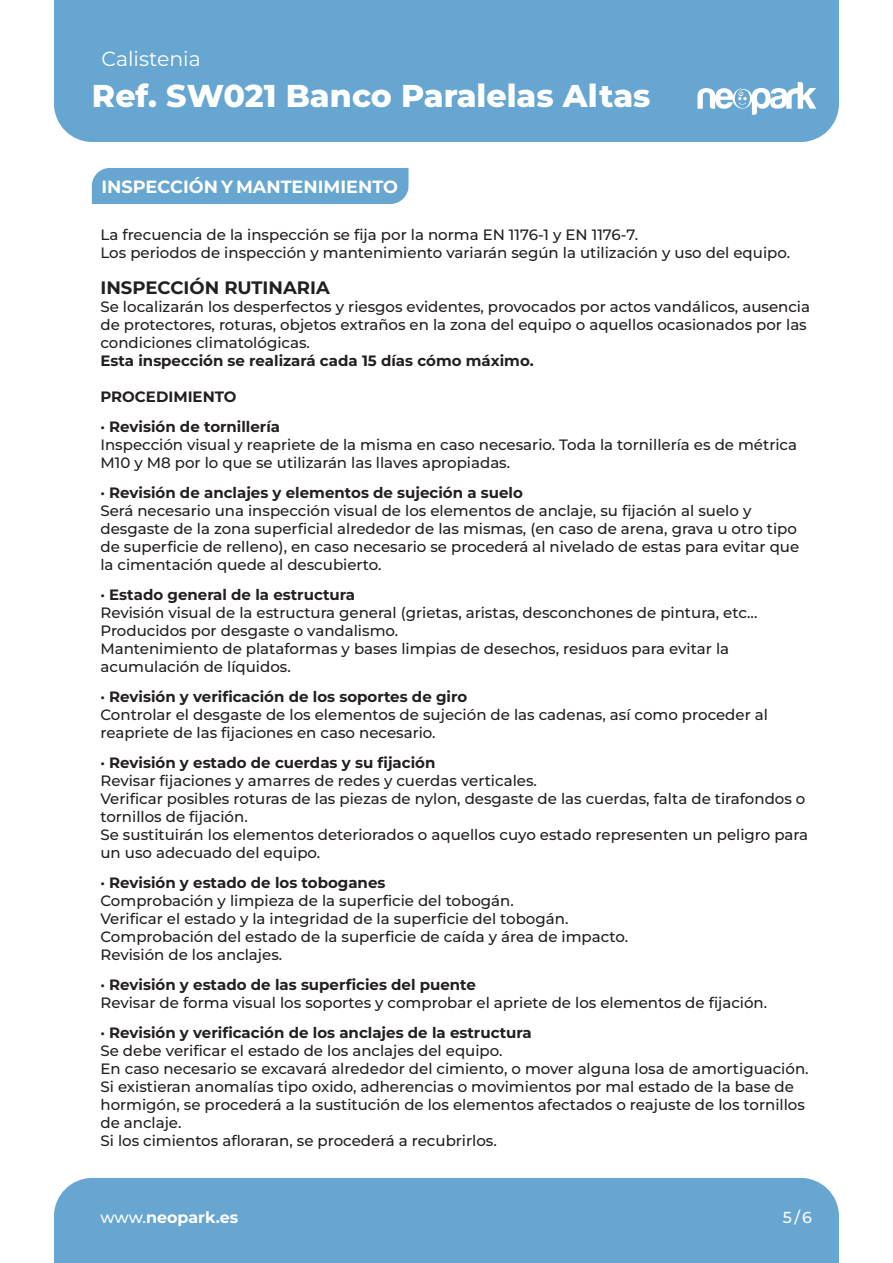
<style>
.page{position:relative;width:893px;height:1263px;background:#fff}
.page>*{position:absolute;margin:0;border:0;box-sizing:border-box;transform-origin:0 0}
.t1{font:800 31.65px "Montserrat";color:#fff}
.t2{font:20.4px "Montserrat";color:#fff}
.t3{font:700 18px "Montserrat";color:#231f20}
.t4{font:700 17.7px "Montserrat";color:#fff}
.t5{font:700 15.9px "Montserrat";color:#fff}
.t6{font:500 15.9px "Montserrat";color:#fff}
.t7{font:500 15px/18px "Montserrat";color:#231f20}
.t8{font:700 15px "Montserrat";color:#231f20}
.s1{font-weight:500}
</style>
<div class="page">
<div style="left:54px;top:1178px;width:785px;height:85px;background:#66a6d1"></div>
<div style="left:54px;top:0;width:785px;height:142px;background:#66a6d1"></div>
<svg style="left:697px;top:82px;width:119px;height:33px"></svg>
<div style="left:92px;top:168px;width:316px;height:36px;background:#66a6d1"></div>
<p class="t2" style="left:102px;top:46px;width:101px">Calistenia</p>
<p class="t1" style="left:92px;top:75px;width:560px">Ref. SW021 Banco Paralelas Altas</p>
<p class="t4" style="left:102px;top:175px;width:298px">INSPECCIÓN Y MANTENIMIENTO</p>
<p class="t7" style="left:100px;top:225px;width:539px">La frecuencia de la inspección se fija por la norma EN 1176-1 y EN 1176-7.</p>
<p class="t7" style="left:100px;top:243px;width:691px">Los periodos de inspección y mantenimiento variarán según la utilización y uso del equipo.</p>
<p class="t3" style="left:100px;top:275px;width:231px">INSPECCIÓN RUTINARIA</p>
<p class="t7" style="left:100px;top:297px;width:711px">Se localizarán los desperfectos y riesgos evidentes, provocados por actos vandálicos, ausencia de protectores, roturas, objetos extraños en la zona del equipo o aquellos ocasionados por las condiciones climatológicas.</p>
<p class="t8" style="left:100px;top:351px;width:435px">Esta inspección se realizará cada 15 días cómo máximo.</p>
<p class="t8" style="left:100px;top:387px;width:138px">PROCEDIMIENTO</p>
<p class="t8" style="left:100px;top:417px;width:181px">· Revisión de tornillería</p>
<p class="t7" style="left:100px;top:435px;width:698px">Inspección visual y reapriete de la misma en caso necesario. Toda la tornillería es de métrica<br>M10 y M8 por lo que se utilizarán las llaves apropiadas.</p>
<p class="t8" style="left:100px;top:483px;width:424px">· Revisión de anclajes y elementos de sujeción a suelo</p>
<p class="t7" style="left:100px;top:501px;width:700px">Será necesario una inspección visual de los elementos de anclaje, su fijación al suelo y desgaste de la zona superficial alrededor de las mismas, (en caso de arena, grava u otro tipo de superficie de relleno), en caso necesario se procederá al nivelado de estas para evitar que la cimentación quede al descubierto.</p>
<p class="t8" style="left:100px;top:585px;width:256px">· Estado general de la estructura</p>
<p class="t7" style="left:100px;top:603px;width:658px">Revisión visual de la estructura general (grietas, aristas, desconchones de pintura, etc...<br>Producidos por desgaste o vandalismo.</p>
<p class="t7" style="left:100px;top:639px;width:630px">Mantenimiento de plataformas y bases limpias de desechos, residuos para evitar la acumulación de líquidos.</p>
<p class="t8" style="left:100px;top:687px;width:368px">· Revisión y verificación de los soportes de giro</p>
<p class="t7" style="left:100px;top:705px;width:669px">Controlar el desgaste de los elementos de sujeción de las cadenas, así como proceder al reapriete de las fijaciones en caso necesario.</p>
<p class="t8" style="left:100px;top:753px;width:336px">· Revisión y estado de cuerdas y su fijación</p>
<p class="t7" style="left:100px;top:771px;width:438px">Revisar fijaciones y amarres de redes y cuerdas verticales.</p>
<p class="t7" style="left:100px;top:789px;width:706px">Verificar posibles roturas de las piezas de nylon, desgaste de las cuerdas, falta de tirafondos o tornillos de fijación.</p>
<p class="t7" style="left:100px;top:825px;width:709px">Se sustituirán los elementos deteriorados o aquellos cuyo estado representen un peligro para un uso adecuado del equipo.</p>
<p class="t8" style="left:100px;top:873px;width:286px">· Revisión y estado de los toboganes</p>
<p class="t7" style="left:100px;top:891px;width:415px">Comprobación y limpieza de la superficie del tobogán.</p>
<p class="t7" style="left:100px;top:909px;width:469px">Verificar el estado y la integridad de la superficie del tobogán.</p>
<p class="t7" style="left:100px;top:927px;width:529px">Comprobación del estado de la superficie de caída y área de impacto.</p>
<p class="t7" style="left:100px;top:945px;width:183px">Revisión de los anclajes.</p>
<p class="t8" style="left:100px;top:975px;width:377px">· Revisión y estado de las superficies del puente</p>
<p class="t7" style="left:100px;top:993px;width:668px">Revisar de forma visual los soportes y comprobar el apriete de los elementos de fijación.</p>
<p class="t8" style="left:100px;top:1023px;width:433px">· Revisión y verificación de los anclajes de la estructura</p>
<p class="t7" style="left:100px;top:1041px;width:404px">Se debe verificar el estado de los anclajes del equipo.</p>
<p class="t7" style="left:100px;top:1059px;width:710px">En caso necesario se excavará alrededor del cimiento, o mover alguna losa de amortiguación.</p>
<p class="t7" style="left:100px;top:1077px;width:706px">Si existieran anomalías tipo oxido, adherencias o movimientos por mal estado de la base de hormigón, se procederá a la sustitución de los elementos afectados o reajuste de los tornillos de anclaje.</p>
<p class="t7" style="left:100px;top:1131px;width:398px">Si los cimientos afloraran, se procederá a recubrirlos.</p>
<p class="t5" style="left:100px;top:1206px;width:139px"><span class="s1">www.</span>neopark.es</p>
<p class="t6" style="left:783px;top:1206px;width:31px">5/6</p>
</div>
